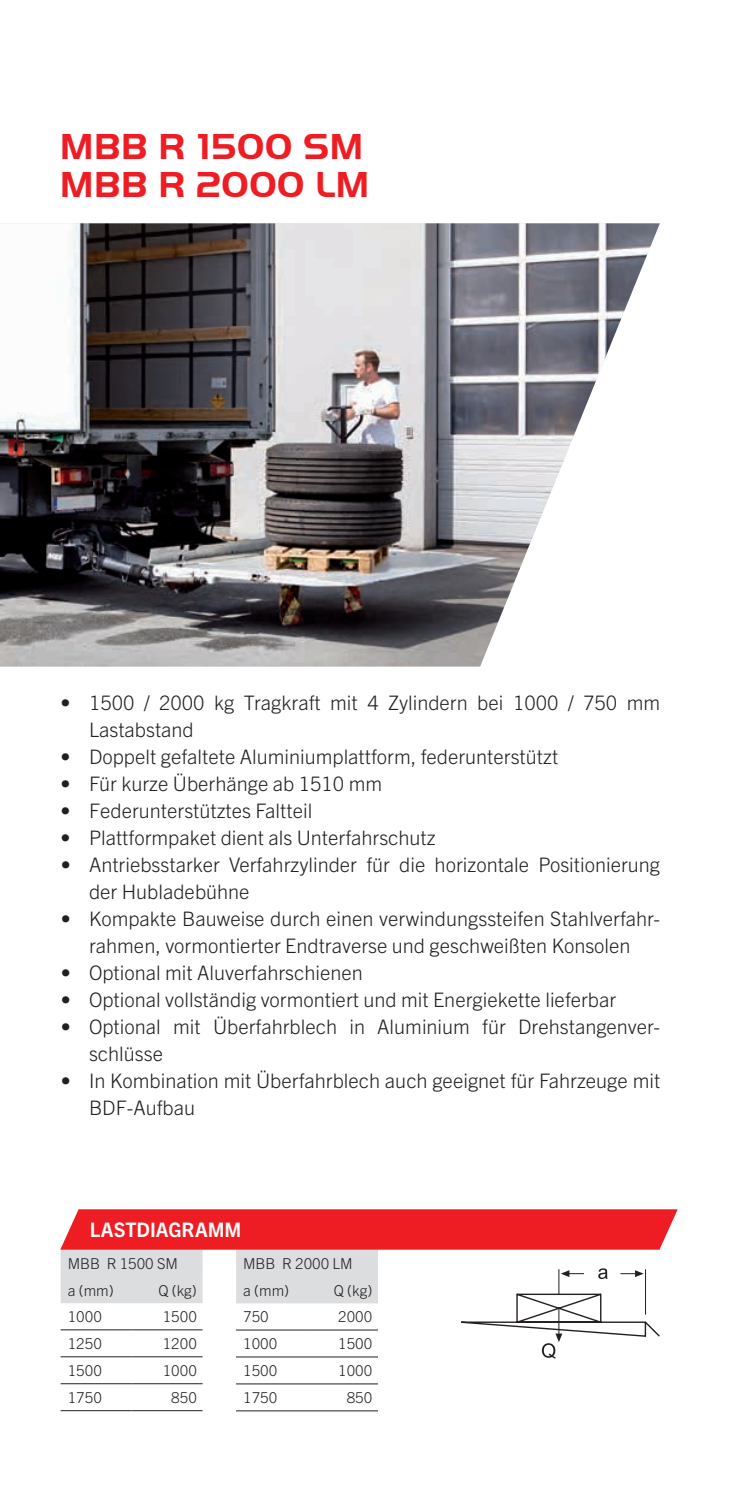
<style>
.page{position:relative;width:745px;height:1489px;background:#fff}
.page>*{position:absolute;margin:0;border:0;box-sizing:border-box;transform-origin:0 0}
.t1{font:700 37.5px/37.5px "Palfinger Handel Gothic";letter-spacing:.015em;color:#ee1d23}
.t2{font:300 20px/27px "Trade Gothic Next LT Pro";color:#231f20}
.t3{font:700 20px "Trade Gothic Next LT Pro";color:#fff}
.t4{font:300 15px/27px "Trade Gothic Next LT Pro";color:#231f20}
</style>
<div class="page">
<img style="left:0;top:223px;width:659px;height:443px">
<hr style="left:61px;top:1383px;width:70px;height:1px;background:#231f20">
<hr style="left:131px;top:1383px;width:71px;height:1px;background:#231f20">
<hr style="left:61px;top:1409px;width:70px;height:1px;background:#231f20">
<hr style="left:131px;top:1409px;width:71px;height:1px;background:#231f20">
<hr style="left:236px;top:1383px;width:71px;height:1px;background:#231f20">
<hr style="left:307px;top:1383px;width:71px;height:1px;background:#231f20">
<hr style="left:236px;top:1410px;width:71px;height:1px;background:#231f20">
<hr style="left:307px;top:1410px;width:71px;height:1px;background:#231f20">
<svg style="left:60px;top:1209px;width:617px;height:149px"></svg>
<h1 class="t1" style="left:60px;top:128px;width:310px">MBB R 1500 SM<br>MBB R 2000 LM</h1>
<p class="t2" style="left:89px;top:688px;width:572px;text-indent:-28px">• 1500 / 2000 kg Tragkraft mit 4 Zylindern bei 1000 / 750 mm<br>Lastabstand</p>
<p class="t2" style="left:61px;top:742px;width:499px">• Doppelt gefaltete Aluminiumplattform, federunterstützt</p>
<p class="t2" style="left:61px;top:769px;width:323px">• Für kurze Überhänge ab 1510 mm</p>
<p class="t2" style="left:61px;top:796px;width:253px">• Federunterstütztes Faltteil</p>
<p class="t2" style="left:61px;top:823px;width:376px">• Plattformpaket dient als Unterfahrschutz</p>
<p class="t2" style="left:89px;top:850px;width:572px;text-indent:-28px">• Antriebsstarker Verfahrzylinder für die horizontale Positionierung der Hubladebühne</p>
<p class="t2" style="left:61px;top:903px;width:600px;text-align:center">• Kompakte Bauweise durch einen verwindungssteifen Stahlverfahr&shy;rahmen, vormontierter Endtraverse und geschweißten Konsolen</p>
<p class="t2" style="left:61px;top:957px;width:303px">• Optional mit Aluverfahrschienen</p>
<p class="t2" style="left:61px;top:984px;width:556px">• Optional vollständig vormontiert und mit Energiekette lieferbar</p>
<p class="t2" style="left:89px;top:1011px;width:572px;text-indent:-28px">• Optional mit Überfahrblech in Aluminium für Drehstangenver&shy;schlüsse</p>
<p class="t2" style="left:89px;top:1065px;width:572px;text-indent:-28px">• In Kombination mit Überfahrblech auch geeignet für Fahrzeuge mit<br>BDF-Aufbau</p>
<p class="t3" style="left:90px;top:1215px;width:153px">LASTDIAGRAMM</p>
<p class="t4" style="left:68px;top:1248px;width:112px">MBB R 1500 SM a (mm)</p>
<p class="t4" style="left:158px;top:1275px;width:40px">Q (kg)</p>
<p class="t4" style="left:243px;top:1248px;width:111px">MBB R 2000 LM a (mm)</p>
<p class="t4" style="left:334px;top:1275px;width:40px">Q (kg)</p>
<p class="t4" style="left:68px;top:1302px;width:36px">1000</p>
<p class="t4" style="left:163px;top:1302px;width:36px">1500</p>
<p class="t4" style="left:68px;top:1328px;width:36px">1250</p>
<p class="t4" style="left:163px;top:1328px;width:36px">1200</p>
<p class="t4" style="left:68px;top:1355px;width:36px">1500</p>
<p class="t4" style="left:163px;top:1355px;width:36px">1000</p>
<p class="t4" style="left:68px;top:1382px;width:36px">1750</p>
<p class="t4" style="left:171px;top:1382px;width:27px">850</p>
<p class="t4" style="left:243px;top:1302px;width:27px">750</p>
<p class="t4" style="left:338px;top:1302px;width:36px">2000</p>
<p class="t4" style="left:243px;top:1329px;width:36px">1000</p>
<p class="t4" style="left:338px;top:1329px;width:36px">1500</p>
<p class="t4" style="left:243px;top:1356px;width:36px">1500</p>
<p class="t4" style="left:338px;top:1356px;width:36px">1000</p>
<p class="t4" style="left:243px;top:1382px;width:36px">1750</p>
<p class="t4" style="left:346px;top:1382px;width:27px">850</p>
</div>
